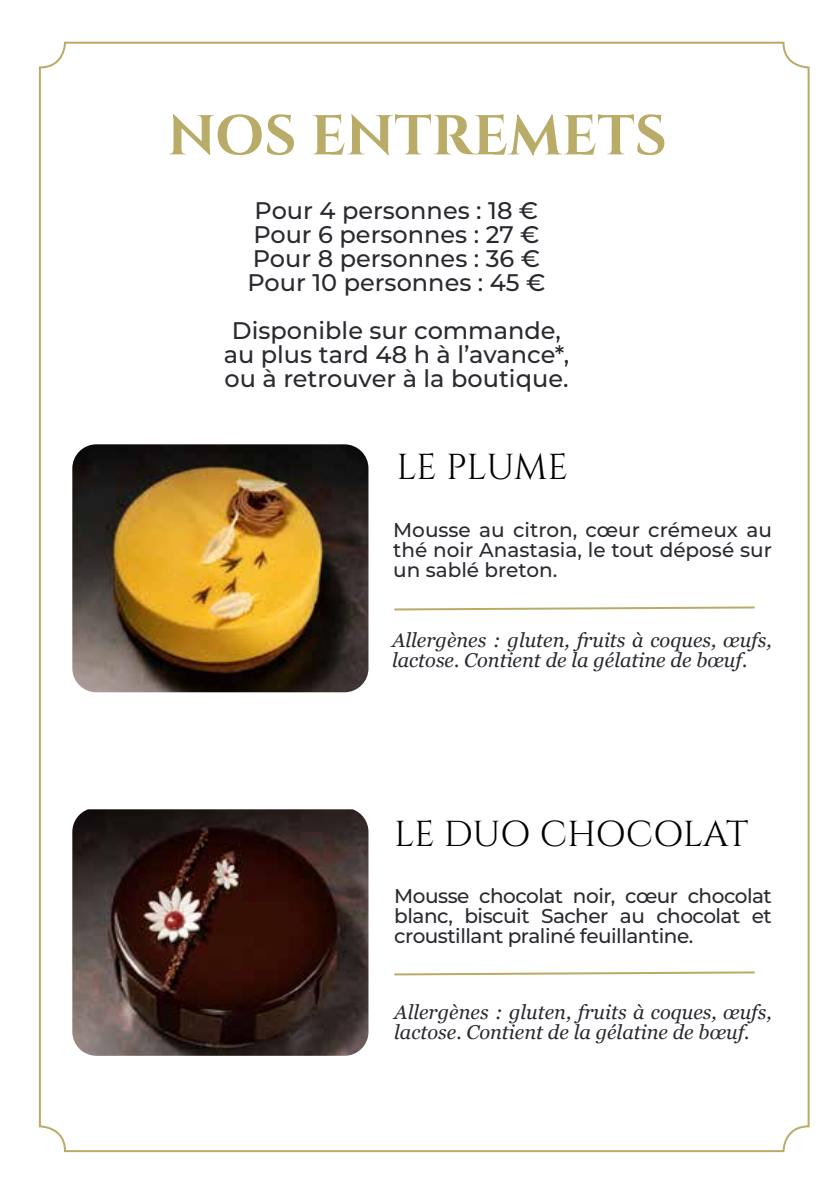
<style>
.page{position:relative;width:840px;height:1191px;background:#fff}
.page>*{position:absolute;margin:0;border:0;box-sizing:border-box;transform-origin:0 0}
.t1{font:56px "Cinzel";color:#b9ac68}
.t2{font:36px "Cinzel";letter-spacing:-.015em;color:#000}
.t3{font:500 24px/24px "Montserrat";color:#2b2930}
.t4{font:500 20px/20px "Montserrat";letter-spacing:-.02em;color:#2b2930;text-align:justify}
.t5{font:italic 20px/20px "Georgia";color:#2b2930}
</style>
<div class="page">
<img style="left:72px;top:809px;width:296px;height:246px">
<svg style="left:394px;top:606px;width:361px;height:5px"></svg>
<svg style="left:394px;top:971px;width:361px;height:5px"></svg>
<img style="left:72px;top:444px;width:296px;height:248px">
<h1 class="t1" style="left:167px;top:100px;width:501px">NOS ENTREMETS</h1>
<p class="t3" style="left:247px;top:197px;width:299px">Pour 4 personnes : 18 €<br>Pour 6 personnes : 27 €<br>Pour 8 personnes : 36 €<br>Pour 10 personnes : 45 €</p>
<p class="t3" style="left:224px;top:317px;width:347px;text-align:center">Disponible sur commande, au plus tard 48 h à l’avance*, ou à retrouver à la boutique.</p>
<h2 class="t2" style="left:396px;top:444px;width:173px">LE PLUME</h2>
<p class="t4" style="left:393px;top:519px;width:380px">Mousse au citron, cœur crémeux au thé noir Anastasia, le tout déposé sur un sablé breton.</p>
<p class="t5" style="left:392px;top:630px;width:381px">Allergènes : gluten, fruits à coques, œufs, lactose. Contient de la gélatine de bœuf.</p>
<h2 class="t2" style="left:394px;top:811px;width:355px">LE DUO CHOCOLAT</h2>
<p class="t4" style="left:394px;top:885px;width:379px">Mousse chocolat noir, cœur chocolat blanc, biscuit Sacher au chocolat et croustillant praliné feuillantine.</p>
<p class="t5" style="left:394px;top:1002px;width:379px">Allergènes : gluten, fruits à coques, œufs, lactose. Contient de la gélatine de bœuf.</p>
</div>
